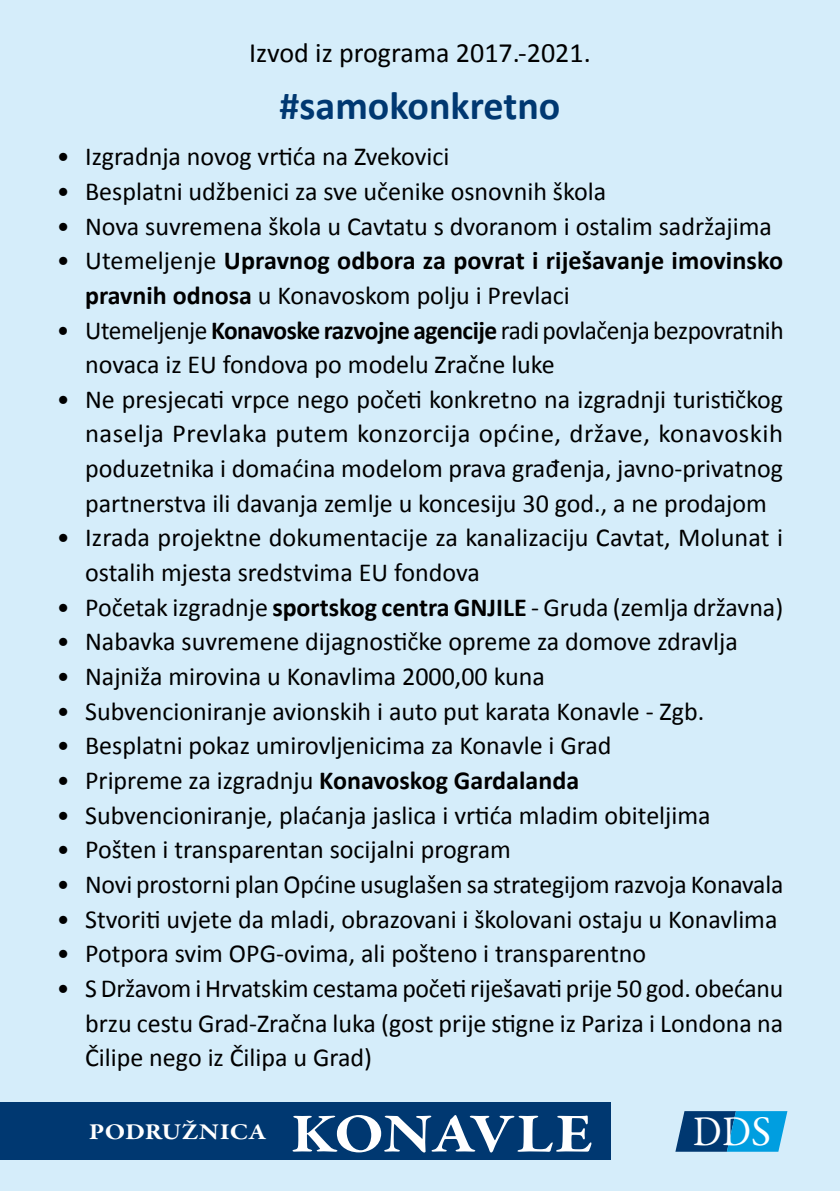
<style>
.page{position:relative;width:840px;height:1191px;background:#fff}
.page>*{position:absolute;margin:0;border:0;box-sizing:border-box;transform-origin:0 0}
.t1{font:700 56.4px "Garamond Premr Pro";letter-spacing:-.005em;color:#fff;scale:1.13 1}
.t2{font:42.4px "Garamond Premr Pro";color:#fff;scale:.9 1}
.t3{font:700 40px "Calibri";color:#003871}
.t4{font:28px "Calibri";color:#000}
.t5{font:26px/34.6px "Calibri";color:#000}
.t6{font:700 26px/34.6px "Calibri";letter-spacing:.005em;color:#000}
.t7{font:700 23.2px "Garamond Premr Pro";letter-spacing:.005em;color:#fff;scale:1.13 1}
.s1{font-weight:400}
.s2{font-weight:700}
</style>
<div class="page">
<div style="left:0;top:0;width:839px;height:1191px;background:#d5edfa"></div>
<div style="left:0;top:1102px;width:610px;height:58px;background:#003871"></div>
<svg style="left:675px;top:1111px;width:113px;height:40px"></svg>
<p class="t4" style="left:249px;top:35px;width:343px">Izvod iz programa 2017.-2021.</p>
<h3 class="t3" style="left:279px;top:80px;width:282px">#samokonkretno</h3>
<p class="t5" style="left:57px;top:139px;width:394px">• Izgradnja novog vrtića na Zvekovici</p>
<p class="t5" style="left:57px;top:174px;width:550px">• Besplatni udžbenici za sve učenike osnovnih škola</p>
<p class="t5" style="left:57px;top:209px;width:716px">• Nova suvremena škola u Cavtatu s dvoranom i ostalim sadržajima</p>
<p class="t6" style="left:85px;top:243px;width:699px;text-indent:-28px"><span class="s1">• Utemeljenje</span> Upravnog odbora za povrat i riješavanje imovinsko pravnih odnosa <span class="s1">u Konavoskom polju i Prevlaci</span></p>
<p class="t5" style="left:85px;top:313px;width:699px;text-indent:-28px">• Utemeljenje<span class="s2">Konavoske razvojne agencije</span> radi povlačenja bezpovratnih novaca iz EU fondova po modelu Zračne luke</p>
<p class="t5" style="left:85px;top:382px;width:699px;text-align:justify;text-indent:-28px">• Ne presjecati vrpce nego početi konkretno na izgradnji turističkog naselja Prevlaka putem konzorcija općine, države, konavoskih poduzetnika i domaćina modelom prava građenja, javno-privatnog partnerstva ili davanja zemlje u koncesiju 30 god., a ne prodajom</p>
<p class="t5" style="left:85px;top:520px;width:699px;text-indent:-28px">• Izrada projektne dokumentacije za kanalizaciju Cavtat, Molunat i ostalih mjesta sredstvima EU fondova</p>
<p class="t5" style="left:57px;top:590px;width:727px">• Početak izgradnje <span class="s2">sportskog centra GNJILE</span> - Gruda (zemlja državna)</p>
<p class="t5" style="left:57px;top:624px;width:682px">• Nabavka suvremene dijagnostičke opreme za domove zdravlja</p>
<p class="t5" style="left:57px;top:659px;width:489px">• Najniža mirovina u Konavlima 2000,00 kuna</p>
<p class="t5" style="left:57px;top:694px;width:648px">• Subvencioniranje avionskih i auto put karata Konavle - Zgb.</p>
<p class="t5" style="left:57px;top:728px;width:556px">• Besplatni pokaz umirovljenicima za Konavle i Grad</p>
<p class="t5" style="left:57px;top:763px;width:523px">• Pripreme za izgradnju <span class="s2">Konavoskog Gardalanda</span></p>
<p class="t5" style="left:57px;top:797px;width:655px">• Subvencioniranje, plaćanja jaslica i vrtića mladim obiteljima</p>
<p class="t5" style="left:57px;top:832px;width:455px">• Pošten i transparentan socijalni program</p>
<p class="t5" style="left:57px;top:867px;width:727px">• Novi prostorni plan Općine usuglašen sa strategijom razvoja Konavala</p>
<p class="t5" style="left:57px;top:901px;width:722px">• Stvoriti uvjete da mladi, obrazovani i školovani ostaju u Konavlima</p>
<p class="t5" style="left:57px;top:936px;width:590px">• Potpora svim OPG-ovima, ali pošteno i transparentno</p>
<p class="t5" style="left:85px;top:971px;width:699px;text-align:justify;text-indent:-28px">• S Državom i Hrvatskim cestama početi riješavati prije 50 god. obećanu brzu cestu Grad-Zračna luka (gost prije stigne iz Pariza i Londona na Čilipe nego iz Čilipa u Grad)</p>
<p class="t7" style="left:89px;top:1117px;width:159px">PODRUŽNICA</p>
<h1 class="t1" style="left:290px;top:1099px;width:269px">KONAVLE</h1>
<h2 class="t2" style="left:692px;top:1106px;width:88px">DDS</h2>
</div>
